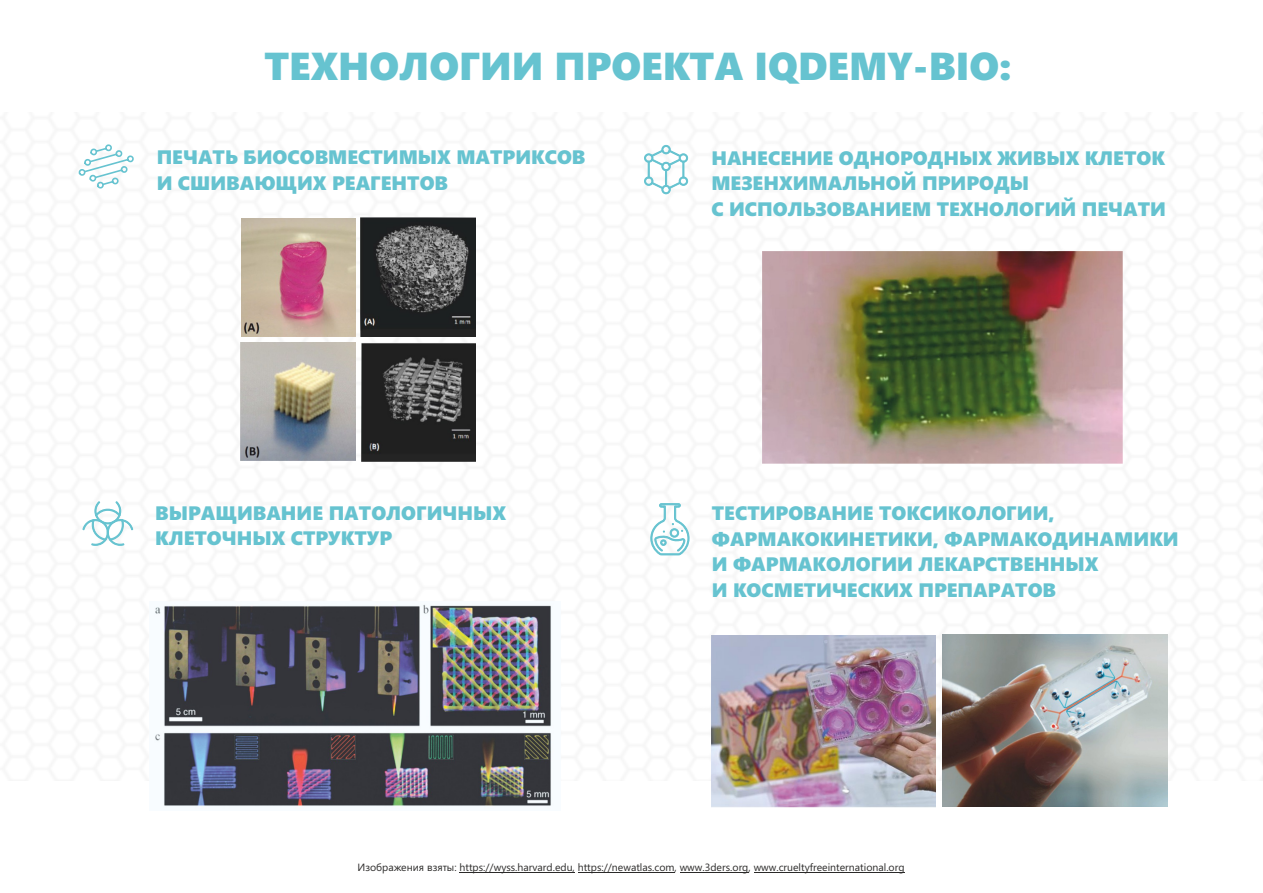
<style>
.page{position:relative;width:1263px;height:893px;background:#fff}
.page>*{position:absolute;margin:0;border:0;box-sizing:border-box;transform-origin:0 0}
.t1{font:39px "Segoe UI Black";color:#66c3d0}
.t2{font:19.5px/25.7px "Segoe UI Black";color:#66c3d0}
.t3{font:10.5px "Segoe UI";color:#2b2a29}
</style>
<div class="page">
<svg style="left:78px;top:144px;width:56px;height:45px"></svg>
<svg style="left:644px;top:145px;width:44px;height:49px"></svg>
<svg style="left:82px;top:501px;width:52px;height:45px"></svg>
<svg style="left:650px;top:503px;width:40px;height:53px"></svg>
<img style="left:711px;top:635px;width:225px;height:172px">
<img style="left:943px;top:635px;width:224px;height:172px">
<hr style="left:460px;top:872px;width:115px;height:1px;background:#2b2a29">
<hr style="left:578px;top:872px;width:96px;height:1px;background:#2b2a29">
<hr style="left:680px;top:872px;width:68px;height:1px;background:#2b2a29">
<hr style="left:753px;top:872px;width:151px;height:1px;background:#2b2a29">
<img style="left:762px;top:251px;width:360px;height:212px">
<img style="left:241px;top:218px;width:115px;height:119px">
<img style="left:361px;top:218px;width:114px;height:119px">
<img style="left:361px;top:343px;width:115px;height:119px">
<img style="left:241px;top:342px;width:115px;height:119px">
<img style="left:155px;top:604px;width:397px;height:205px">
<h1 class="t1" style="left:264px;top:51px;width:749px">ТЕХНОЛОГИИ ПРОЕКТА IQDEMY-BIO:</h1>
<p class="t2" style="left:157px;top:146px;width:430px">ПЕЧАТЬ БИОСОВМЕСТИМЫХ МАТРИКСОВ<br>И СШИВАЮЩИХ РЕАГЕНТОВ</p>
<p class="t2" style="left:711px;top:147px;width:456px">НАНЕСЕНИЕ ОДНОРОДНЫХ ЖИВЫХ КЛЕТОК<br>МЕЗЕНХИМАЛЬНОЙ ПРИРОДЫ<br>С ИСПОЛЬЗОВАНИЕМ ТЕХНОЛОГИЙ ПЕЧАТИ</p>
<p class="t2" style="left:155px;top:502px;width:352px">ВЫРАЩИВАНИЕ ПАТОЛОГИЧНЫХ<br>КЛЕТОЧНЫХ СТРУКТУР</p>
<p class="t2" style="left:712px;top:502px;width:468px">ТЕСТИРОВАНИЕ ТОКСИКОЛОГИИ,<br>ФАРМАКОКИНЕТИКИ, ФАРМАКОДИНАМИКИ<br>И ФАРМАКОЛОГИИ ЛЕКАРСТВЕННЫХ<br>И КОСМЕТИЧЕСКИХ ПРЕПАРАТОВ</p>
<p class="t3" style="left:357px;top:863px;width:549px">Изображения взяты: https://wyss.harvard.edu, https://newatlas.com, www.3ders.org, www.crueltyfreeinternational.org</p>
</div>
